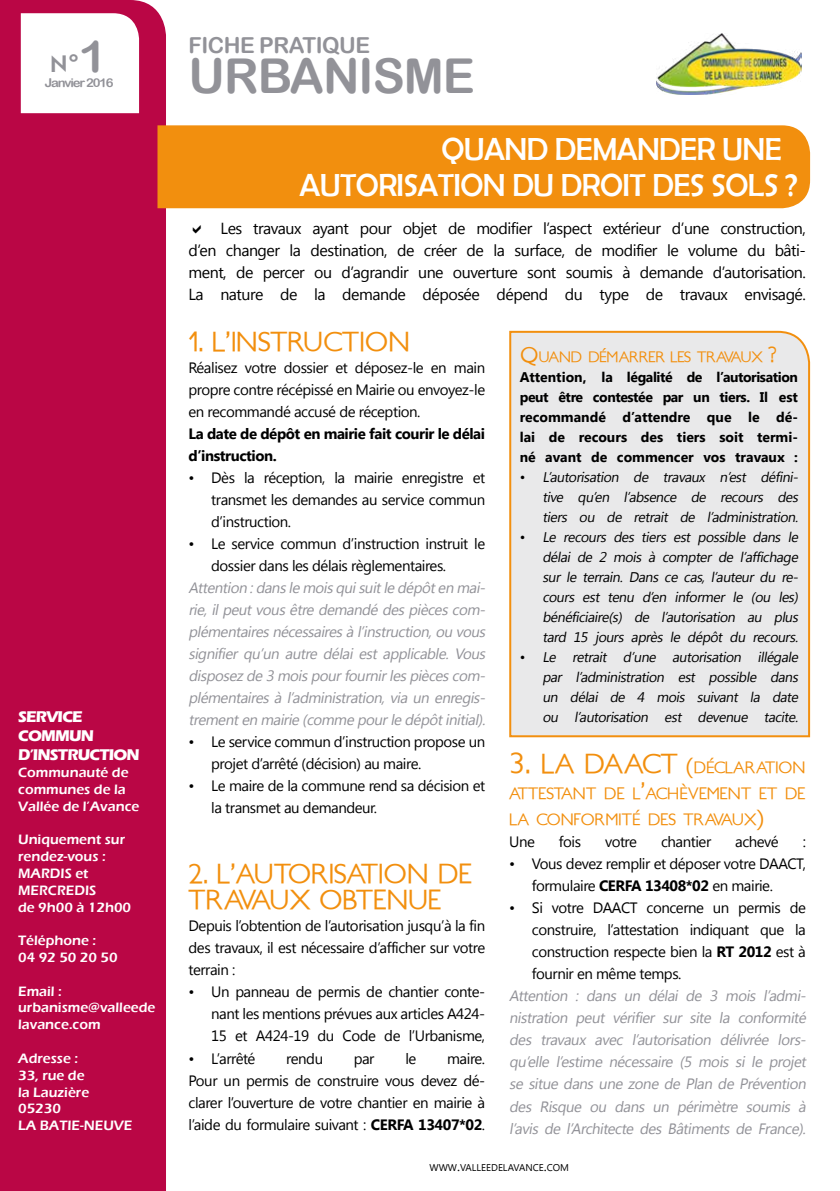
<style>
.page{position:relative;width:840px;height:1191px;background:#fff}
.page>*{position:absolute;margin:0;border:0;box-sizing:border-box;transform-origin:0 0}
.t1{font:48px "Arial Rounded MT Bold";letter-spacing:-.02em;color:#929298}
.t2{font:32px/36px "Berlin Sans FB";letter-spacing:-.02em;color:#fff}
.t3{font:28px/26px "Soft Elegance";letter-spacing:-.03em;color:#f28f0e}
.t4{font:24.2px "Kanno";color:#929298;scale:1.08 1}
.t5{font:22px "Arial Rounded MT Bold";letter-spacing:-.02em;color:#929298}
.t6{font:22px "Soft Elegance";color:#f28f0e}
.t7{font:16.8px/26px "Soft Elegance";letter-spacing:-.035em;color:#f28f0e}
.t8{font:16px/22px "Khmer UI";letter-spacing:-.03em;color:#000;text-align:justify}
.t9{font:700 16px/19.2px "Eras ITC";letter-spacing:-.05em;color:#fff}
.t10{font:15.4px "Soft Elegance";color:#f28f0e}
.t11{font:15px/22px "Khmer UI";letter-spacing:-.03em;color:#000;text-align:justify}
.t12{font:italic 15px/22px "Khmer UI";color:#929298;text-align:justify}
.t13{font:700 15px/22px "Khmer UI";letter-spacing:-.03em;color:#000}
.t14{font:italic 14px/20px "Khmer UI";color:#000;text-align:justify}
.t15{font:600 14px/16.8px "Eras ITC";color:#fff}
.t16{font:700 14px/20px "Khmer UI";color:#000;text-align:justify}
.t17{font:12.2px "Arial Rounded MT Bold";letter-spacing:-.09em;color:#929298;scale:1.08 1}
.t18{font:9.8px "Khmer UI";color:#000}
.s1{font-family:"Arial Rounded MT Bold"}
.s2{font-family:"Arial Rounded MT Bold";font-size:44px}
.s3{font-style:inherit}
.s4{font-size:22px}
.s5{font-style:normal}
.s6{font-size:30px}
.s7{font-size:28px}
.s8{font-size:24px}
.s9{font-weight:700}
.s10{font-size:14px}
</style>
<div class="page">
<div style="left:0;top:0;width:166px;height:1191px;background:#ba0645"></div>
<div style="left:157px;top:125px;width:652px;height:83px;background:#f28f0e"></div>
<svg style="left:21px;top:13px;width:118px;height:100px"></svg>
<img style="left:656px;top:34px;width:144px;height:60px">
<div style="left:509px;top:330px;width:301px;height:408px;background:#e9e9ea"></div>
<h3 class="t4" style="left:52px;top:48px;width:53px">N<span class="s1">°</span><span class="s2">1</span></h3>
<p class="t17" style="left:45px;top:75px;width:65px">Janvier 2016</p>
<p class="t9" style="left:18px;top:707px;width:123px">SERVICE<br>COMMUN<br>D’INSTRUCTION</p>
<p class="t15" style="left:18px;top:764px;width:123px">Communauté de communes de la<br>Vallée de l’Avance</p>
<p class="t15" style="left:18px;top:831px;width:114px">Uniquement sur rendez-vous :<br>MARDIS et<br>MERCREDIS<br>de 9h00 à 12h00</p>
<p class="t15" style="left:18px;top:932px;width:101px">Téléphone :<br>04 92 50 20 50</p>
<p class="t15" style="left:18px;top:982px;width:139px">Email : urbanisme@valleede lavance.com</p>
<p class="t15" style="left:18px;top:1050px;width:116px">Adresse :<br>33, rue de<br>la Lauzière<br>05230<br>LA BATIE-NEUVE</p>
<h3 class="t5" style="left:188px;top:32px;width:183px">FICHE PRATIQUE</h3>
<h1 class="t1" style="left:188px;top:47px;width:288px">URBANISME</h1>
<h2 class="t2" style="left:299px;top:131px;width:499px;text-indent:142px">QUAND DEMANDER UNE<br>AUTORISATION DU DROIT DES SOLS ?</h2>
<p class="t8" style="left:188px;top:218px;width:618px;text-indent:32px">Les travaux ayant pour objet de modifier l’aspect extérieur d’une construction, d’en changer la destination, de créer de la surface, de modifier le volume du bâti&shy;ment, de percer ou d’agrandir une ouverture sont soumis à demande d’autorisation.<br>La nature de la demande déposée dépend du type de travaux envisagé.</p>
<h3 class="t3" style="left:188px;top:329px;width:223px">1. L’INSTRUCTION</h3>
<p class="t11" style="left:188px;top:357px;width:298px">Réalisez votre dossier et déposez-le en main propre contre récépissé en Mairie ou envoyez-le en recommandé accusé de réception.</p>
<p class="t13" style="left:188px;top:423px;width:298px">La date de dépôt en mairie fait courir le délai d’instruction.</p>
<p class="t11" style="left:211px;top:467px;width:275px;text-indent:-23px">• Dès la réception, la mairie enregistre et transmet les demandes au service commun d’instruction.</p>
<p class="t11" style="left:211px;top:533px;width:275px;text-indent:-23px">• Le service commun d’instruction instruit le dossier dans les délais règlementaires.</p>
<p class="t12" style="left:188px;top:577px;width:301px">Attention :dansle moisquisuitle dépôten mai&shy;rie, il peut vous être demandé des pièces com&shy;plémentairesnécessairesà l’instruction,ou vous signifier qu’un autre délai est applicable. Vous disposezde 3 moispourfournirlespiècescom&shy;plémentaires à l’administration, via un enregis&shy;trementen mairie (comme pourle dépôtinitial).</p>
<p class="t11" style="left:211px;top:731px;width:275px;text-indent:-23px">• Le service commun d’instruction propose un projet d’arrêté (décision) au maire.</p>
<p class="t11" style="left:211px;top:775px;width:275px;text-indent:-23px">• Le maire de la commune rend sa décision et la transmet au demandeur<span class="s3">.</span></p>
<p class="t10" style="left:519px;top:347px;width:31px"><span class="s4">Q</span>UAND</p>
<p class="t10" style="left:587px;top:347px;width:41px">DÉMARRER</p>
<p class="t10" style="left:669px;top:347px;width:8px">LES</p>
<p class="t10" style="left:696px;top:347px;width:11px">TRAVAUX</p>
<h3 class="t6" style="left:767px;top:341px;width:9px">?</h3>
<p class="t16" style="left:519px;top:367px;width:280px">Attention, la légalité de l’autorisation peut être contestée par un tiers. Il est recommandé d’attendre que le dé&shy;lai de recours des tiers soit termi&shy;né avant de commencer vos travaux :</p>
<p class="t14" style="left:542px;top:467px;width:259px;text-indent:-23px"><span class="s5">•</span> L’autorisation de travaux n’est défini&shy;tive qu’en l’absence de recours des tiers ou de retrait de l’administration.</p>
<p class="t14" style="left:542px;top:527px;width:259px;text-indent:-23px"><span class="s5">•</span> Le recours des tiers est possible dans le délai de 2 mois à compter de l’affichage sur le terrain. Dans ce cas, l’auteur du re&shy;cours est tenu d’en informer le (ou les) bénéficiaire(s) de l’autorisation au plus tard 15 jours après le dépôt du recours.</p>
<p class="t14" style="left:542px;top:647px;width:259px;text-indent:-23px"><span class="s5">•</span> Le retrait d’une autorisation illégale par l’administration est possible dans un délai de 4 mois suivant la date ou l’autorisation est devenue tacite.</p>
<p class="t7" style="left:509px;top:755px;width:216px"><span class="s6">3.</span> <span class="s7">LA DAACT</span> <span class="s4">(</span>DÉCLARATION<br>ATTESTANT</p>
<p class="t7" style="left:603px;top:781px;width:127px">DE L<span class="s8">’</span>ACHÈVEMENT</p>
<p class="t7" style="left:758px;top:781px;width:37px">ET DE</p>
<p class="t7" style="left:509px;top:807px;width:40px">LA CON</p>
<p class="t7" style="left:573px;top:807px;width:85px">FORMITÉDES</p>
<p class="t7" style="left:683px;top:807px;width:12px">TRAVAUX</p>
<h3 class="t6" style="left:756px;top:805px;width:9px">)</h3>
<p class="t11" style="left:509px;top:831px;width:27px">Une</p>
<p class="t11" style="left:558px;top:831px;width:24px">fois</p>
<p class="t11" style="left:604px;top:831px;width:34px">votre</p>
<p class="t11" style="left:660px;top:831px;width:52px">chantier</p>
<p class="t11" style="left:734px;top:831px;width:45px">achevé</p>
<p class="t11" style="left:802px;top:831px;width:5px">:</p>
<p class="t11" style="left:531px;top:853px;width:275px;text-indent:-23px">• Vous devez remplir et déposer votre DAACT, formulaire <span class="s9">CERFA 13408*02</span> en mairie.</p>
<p class="t11" style="left:531px;top:897px;width:275px;text-indent:-23px">• Si votre DAACT concerne un permis de construire, l’attestation indiquant que la construction respecte bien la <span class="s9">RT 2012</span> est à fournir en même temps.</p>
<p class="t12" style="left:509px;top:985px;width:301px">Attention : dans un délai de 3 mois l’admi&shy;nistration peut vérifier sur site la conformité des travaux avec l’autorisation délivrée lors&shy;qu’elle l’estime nécessaire (5 mois si le projet se situe dans une zone de Plan de Prévention des Risque ou dans un périmètre soumis à l’avis de l’Architecte des Bâtiments de France).</p>
<h3 class="t3" style="left:188px;top:861px;width:285px">2. L’AUTORISATION DE<br>TRAVAUX OBTENUE</h3>
<p class="t11" style="left:188px;top:915px;width:298px">Depuis l’obtention de l’autorisation jusqu’à la fin des travaux, il est nécessaire d’afficher sur votre terrain :</p>
<p class="t11" style="left:211px;top:981px;width:275px;text-indent:-23px">• Un panneau de permis de chantier conte&shy;nant les mentions prévues aux articles A424- 15 et A424-19 du Code de l’Urbanisme,</p>
<p class="t11" style="left:188px;top:1047px;width:68px">• L’arrêté</p>
<p class="t11" style="left:286px;top:1047px;width:38px">rendu</p>
<p class="t11" style="left:354px;top:1047px;width:22px">par</p>
<p class="t11" style="left:405px;top:1047px;width:13px">le</p>
<p class="t11" style="left:188px;top:1047px;width:298px;text-indent:258px">maire.<br>Pour un permis de construire vous devez dé&shy;clarer l’ouverture de votre chantier en mairie à l’aide du formulaire suivant : <span class="s9">CERFA 13407*02</span><span class="s3">.</span></p>
<p class="t18" style="left:429px;top:1162px;width:141px">WWW<span class="s10">.</span>VALLEEDELAVANCE<span class="s10">.</span>COM</p>
</div>
